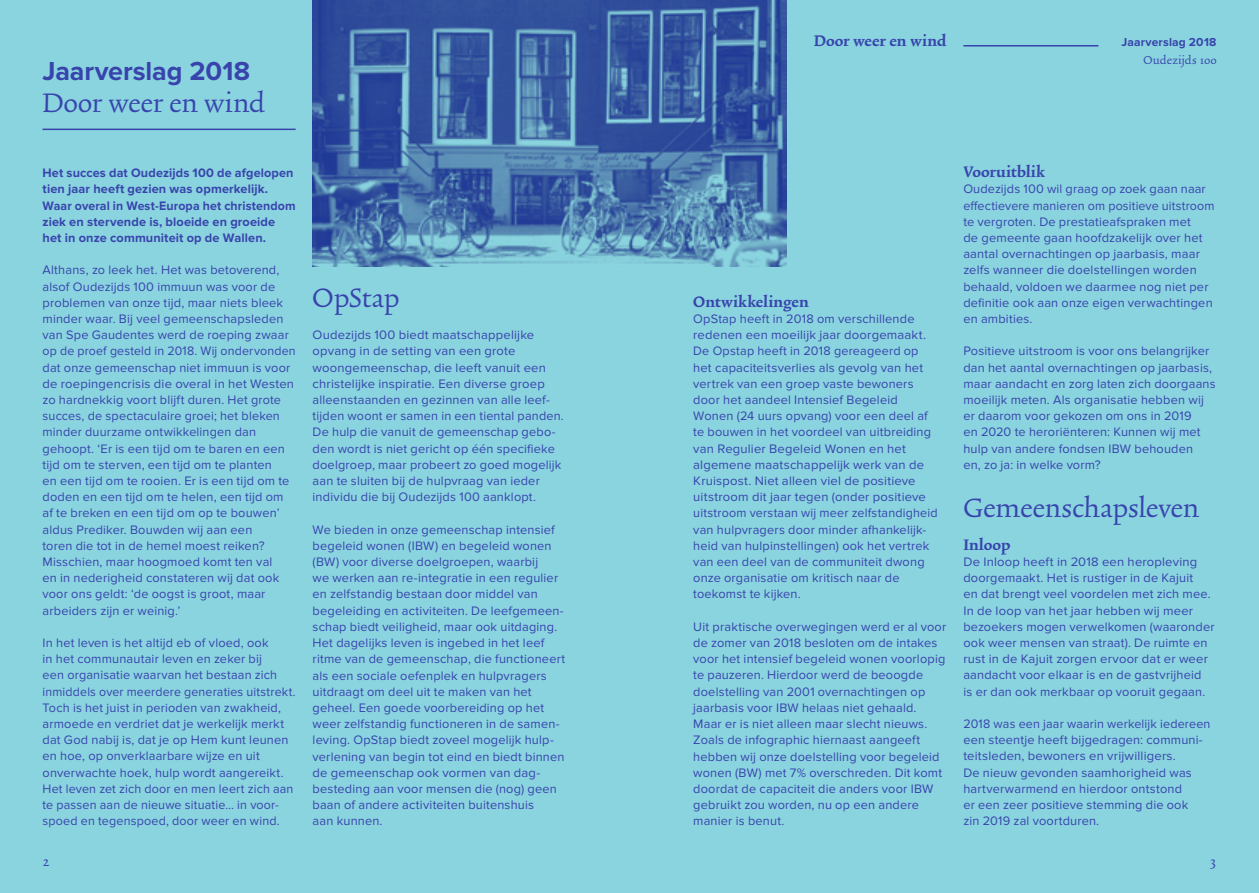
<style>
.page{position:relative;width:1259px;height:893px;background:#8ad4df}
.page>*{position:absolute;margin:0;border:0;box-sizing:border-box;transform-origin:0 0}
.t1{font:31.5px "Trinite No 2 Rom Wid";color:#3844ac}
.t2{font:700 27px "Proxima Nova";letter-spacing:-.005em;color:#3844ac}
.t3{font:700 18px "Trinite No 2";color:#3844ac}
.t4{font:16.5px "Trinite No 2 Rom Wid";color:#3844ac}
.t5{font:13.5px "Trinite No 2 Rom Wid";letter-spacing:.015em;color:#3844ac}
.t6{font:12.75px/16.2px "Proxima Nova";letter-spacing:.015em;color:#3844ac}
.t7{font:700 12.75px/16.2px "Proxima Nova";letter-spacing:.01em;color:#3844ac}
.t8{font:700 12px "Proxima Nova";letter-spacing:.015em;color:#3844ac}
</style>
<div class="page">
<hr style="left:963px;top:45px;width:135px;height:2px;background:#3844ac">
<hr style="left:43px;top:129px;width:253px;height:1px;background:#3844ac">
<img style="left:313px;top:0;width:473px;height:266px">
<h2 class="t2" style="left:43px;top:55px;width:209px">Jaarverslag 2018</h2>
<h1 class="t1" style="left:43px;top:89px;width:224px">Door weer en wind</h1>
<p class="t7" style="left:43px;top:165px;width:254px">Het succes dat Oudezijds 100 de afgelopen tien jaar heeft gezien was opmerkelijk.<br>Waar overal in West-Europa het christendom ziek en stervende is, bloeide en groeide het in onze communiteit op de Wallen.</p>
<p class="t6" style="left:43px;top:262px;width:255px">Althans, zo leek het. Het was betoverend, alsof Oudezijds 100 immuun was voor de problemen van onze tijd, maar niets bleek minder waar. Bij veel gemeenschapsleden van Spe Gaudentes werd de roeping zwaar op de proef gesteld in 2018. Wij ondervonden dat onze gemeenschap niet immuun is voor de roepingencrisis die overal in het Westen zo hardnekkig voort blijft duren. Het grote succes, de spectaculaire groei; het bleken minder duurzame ontwikkelingen dan gehoopt. ‘Er is een tijd om te baren en een tijd om te sterven, een tijd om te planten<br>en een tijd om te rooien. Er is een tijd om te doden en een tijd om te helen, een tijd om af te breken en een tijd om op te bouwen’ aldus Prediker. Bouwden wij aan een<br>toren die tot in de hemel moest reiken?<br>Misschien, maar hoogmoed komt ten val<br>en in nederigheid constateren wij dat ook voor ons geldt: ‘de oogst is groot, maar arbeiders zijn er weinig.’</p>
<p class="t6" style="left:43px;top:635px;width:255px">In het leven is het altijd eb of vloed, ook<br>in het communautair leven en zeker bij<br>een organisatie waarvan het bestaan zich inmiddels over meerdere generaties uitstrekt.<br>Toch is het juist in perioden van zwakheid, armoede en verdriet dat je werkelijk merkt dat God nabij is, dat je op Hem kunt leunen en hoe, op onverklaarbare wijze en uit onverwachte hoek, hulp wordt aangereikt.<br>Het leven zet zich door en men leert zich aan te passen aan de nieuwe situatie… in voor&shy;spoed en tegenspoed, door weer en wind.</p>
<h1 class="t1" style="left:313px;top:284px;width:89px">OpStap</h1>
<p class="t6" style="left:313px;top:327px;width:253px">Oudezijds 100 biedt maatschappelijke opvang in de setting van een grote woongemeenschap, die leeft vanuit een christelijke inspiratie. Een diverse groep alleenstaanden en gezinnen van alle leef&shy;tijden woont er samen in een tiental panden.<br>De hulp die vanuit de gemeenschap gebo&shy;den wordt is niet gericht op één specifieke doelgroep, maar probeert zo goed mogelijk aan te sluiten bij de hulpvraag van ieder individu die bij Oudezijds 100 aanklopt.</p>
<p class="t6" style="left:313px;top:521px;width:254px">We bieden in onze gemeenschap intensief begeleid wonen (IBW) en begeleid wonen (BW) voor diverse doelgroepen, waarbij<br>we werken aan re-integratie in een regulier en zelfstandig bestaan door middel van begeleiding en activiteiten. De leefgemeen&shy;schap biedt veiligheid, maar ook uitdaging.<br>Het dagelijks leven is ingebed in het leef ritme van de gemeenschap, die functioneert als een sociale oefenplek en hulpvragers uitdraagt om deel uit te maken van het geheel. Een goede voorbereiding op het weer zelfstandig functioneren in de samen&shy;leving. OpStap biedt zoveel mogelijk hulp&shy;verlening van begin tot eind en biedt binnen de gemeenschap ook vormen van dag&shy;besteding aan voor mensen die (nog) geen baan of andere activiteiten buitenshuis<br>aan kunnen.</p>
<h3 class="t3" style="left:814px;top:32px;width:134px">Door weer en wind</h3>
<p class="t8" style="left:1121px;top:35px;width:96px">Jaarverslag 2018</p>
<p class="t5" style="left:1143px;top:54px;width:74px">Oudezijds 100</p>
<h3 class="t3" style="left:693px;top:293px;width:117px">Ontwikkelingen</h3>
<p class="t6" style="left:693px;top:311px;width:246px">OpStap heeft in 2018 om verschillende redenen een moeilijk jaar doorgemaakt.<br>De Opstap heeft in 2018 gereageerd op het capaciteitsverlies als gevolg van het vertrek van een groep vaste bewoners door het aandeel Intensief Begeleid Wonen (24 uurs opvang) voor een deel af te bouwen in het voordeel van uitbreiding van Regulier Begeleid Wonen en het algemene maatschappelijk werk van de Kruispost. Niet alleen viel de positieve uitstroom dit jaar tegen (onder positieve uitstroom verstaan wij meer zelfstandigheid van hulpvragers door minder afhankelijk&shy;heid van hulpinstellingen) ook het vertrek van een deel van de communiteit dwong onze organisatie om kritisch naar de toekomst te kijken.</p>
<p class="t6" style="left:693px;top:619px;width:254px">Uit praktische overwegingen werd er al voor de zomer van 2018 besloten om de intakes voor het intensief begeleid wonen voorlopig te pauzeren. Hierdoor werd de beoogde doelstelling van 2001 overnachtingen op jaarbasis voor IBW helaas niet gehaald.<br>Maar er is niet alleen maar slecht nieuws.<br>Zoals de infographic hiernaast aangeeft hebben wij onze doelstelling voor begeleid wonen (BW) met 7% overschreden. Dit komt doordat de capaciteit die anders voor IBW gebruikt zou worden, nu op een andere manier is benut.</p>
<h3 class="t3" style="left:963px;top:164px;width:83px">Vooruitblik</h3>
<p class="t6" style="left:963px;top:181px;width:253px">Oudezijds 100 wil graag op zoek gaan naar effectievere manieren om positieve uitstroom te vergroten. De prestatieafspraken met<br>de gemeente gaan hoofdzakelijk over het aantal overnachtingen op jaarbasis, maar zelfs wanneer die doelstellingen worden behaald, voldoen we daarmee nog niet per definitie ook aan onze eigen verwachtingen en ambities.</p>
<p class="t6" style="left:963px;top:343px;width:254px">Positieve uitstroom is voor ons belangrijker dan het aantal overnachtingen op jaarbasis, maar aandacht en zorg laten zich doorgaans moeilijk meten. Als organisatie hebben wij er daarom voor gekozen om ons in 2019<br>en 2020 te heroriënteren: Kunnen wij met hulp van andere fondsen IBW behouden<br>en, zo ja: in welke vorm?</p>
<h1 class="t1" style="left:963px;top:494px;width:237px">Gemeenschapsleven</h1>
<h3 class="t3" style="left:963px;top:536px;width:49px">Inloop</h3>
<p class="t6" style="left:963px;top:554px;width:253px">De Inloop heeft in 2018 een heropleving doorgemaakt. Het is rustiger in de Kajuit<br>en dat brengt veel voordelen met zich mee.<br>In de loop van het jaar hebben wij meer bezoekers mogen verwelkomen (waaronder ook weer mensen van straat). De ruimte en rust in de Kajuit zorgen ervoor dat er weer aandacht voor elkaar is en de gastvrijheid<br>is er dan ook merkbaar op vooruit gegaan.</p>
<p class="t6" style="left:963px;top:716px;width:248px">2018 was een jaar waarin werkelijk iedereen een steentje heeft bijgedragen: communi&shy;teitsleden, bewoners en vrijwilligers.<br>De nieuw gevonden saamhorigheid was hartverwarmend en hierdoor ontstond<br>er een zeer positieve stemming die ook<br>zin 2019 zal voortduren.</p>
<p class="t4" style="left:43px;top:854px;width:9px">2</p>
<p class="t4" style="left:1209px;top:854px;width:9px">3</p>
</div>
